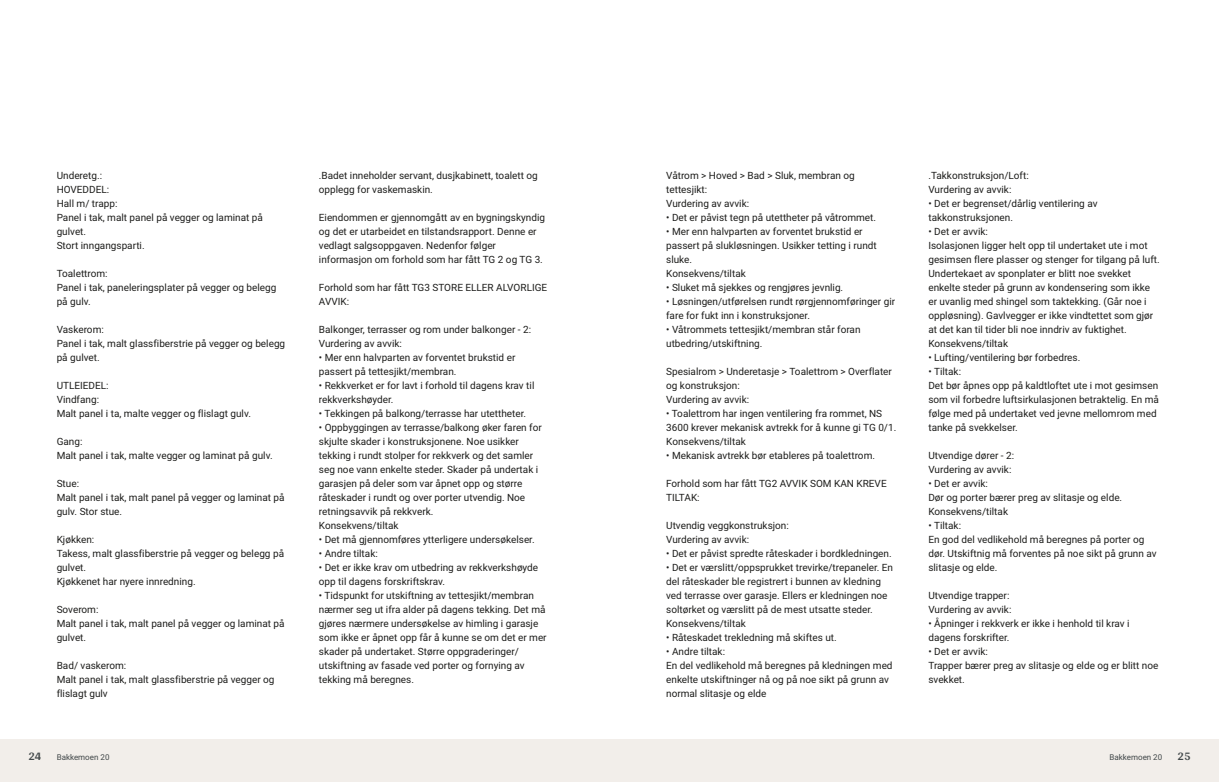
<style>
.page{position:relative;width:1219px;height:782px;background:#fff}
.page>*{position:absolute;margin:0;border:0;box-sizing:border-box;transform-origin:0 0}
.t1{font:700 12px "Arya";color:#414749}
.t2{font:10px/14px "Roboto Vitec";color:#1d1d1b}
.t3{font:8px "Roboto Vitec";color:#414749}
</style>
<div class="page">
<div style="left:0;top:739px;width:612px;height:42px;background:#f2eeea"></div>
<div style="left:607px;top:739px;width:612px;height:42px;background:#f2eeea"></div>
<p class="t2" style="left:57px;top:167px;width:208px">Underetg.:<br>HOVEDDEL:<br>Hall m/ trapp:<br>Panel i tak, malt panel på vegger og laminat på gulvet.<br>Stort inngangsparti.</p>
<p class="t2" style="left:57px;top:265px;width:221px">Toalettrom:<br>Panel i tak, paneleringsplater på vegger og belegg på gulv.</p>
<p class="t2" style="left:57px;top:321px;width:230px">Vaskerom:<br>Panel i tak, malt glassfiberstrie på vegger og belegg på gulvet.</p>
<p class="t2" style="left:57px;top:377px;width:196px">UTLEIEDEL:<br>Vindfang:<br>Malt panel i ta, malte vegger og flislagt gulv.</p>
<p class="t2" style="left:57px;top:433px;width:217px">Gang:<br>Malt panel i tak, malte vegger og laminat på gulv.</p>
<p class="t2" style="left:57px;top:475px;width:229px">Stue:<br>Malt panel i tak, malt panel på vegger og laminat på gulv. Stor stue.</p>
<p class="t2" style="left:57px;top:531px;width:229px">Kjøkken:<br>Takess, malt glassfiberstrie på vegger og belegg på gulvet.<br>Kjøkkenet har nyere innredning.</p>
<p class="t2" style="left:57px;top:601px;width:229px">Soverom:<br>Malt panel i tak, malt panel på vegger og laminat på gulvet.</p>
<p class="t2" style="left:57px;top:657px;width:219px">Bad/ vaskerom:<br>Malt panel i tak, malt glassfiberstrie på vegger og flislagt gulv</p>
<p class="t1" style="left:28px;top:749px;width:15px">24</p>
<p class="t3" style="left:57px;top:751px;width:54px">Bakkemoen 20</p>
<p class="t2" style="left:319px;top:167px;width:220px">.Badet inneholder servant, dusjkabinett, toalett og opplegg for vaskemaskin.</p>
<p class="t2" style="left:319px;top:209px;width:228px">Eiendommen er gjennomgått av en bygningskyndig og det er utarbeidet en tilstandsrapport. Denne er vedlagt salgsoppgaven. Nedenfor følger informasjon om forhold som har fått TG 2 og TG 3.</p>
<p class="t2" style="left:319px;top:279px;width:230px">Forhold som har fått TG3 STORE ELLER ALVORLIGE<br>AVVIK:</p>
<p class="t2" style="left:319px;top:321px;width:214px">Balkonger, terrasser og rom under balkonger ‑ 2:<br>Vurdering av avvik:</p>
<p class="t2" style="left:319px;top:349px;width:198px">• Mer enn halvparten av forventet brukstid er passert på tettesjikt/membran.</p>
<p class="t2" style="left:319px;top:377px;width:217px">• Rekkverket er for lavt i forhold til dagens krav til rekkverkshøyder.</p>
<p class="t2" style="left:319px;top:405px;width:209px">• Tekkingen på balkong/terrasse har utettheter.</p>
<p class="t2" style="left:319px;top:419px;width:224px">• Oppbyggingen av terrasse/balkong øker faren for skjulte skader i konstruksjonene. Noe usikker tekking i rundt stolper for rekkverk og det samler seg noe vann enkelte steder. Skader på undertak i garasjen på deler som var åpnet opp og større råteskader i rundt og over porter utvendig. Noe retningsavvik på rekkverk.<br>Konsekvens/tiltak</p>
<p class="t2" style="left:319px;top:531px;width:217px">• Det må gjennomføres ytterligere undersøkelser.</p>
<p class="t2" style="left:319px;top:545px;width:60px">• Andre tiltak:</p>
<p class="t2" style="left:319px;top:559px;width:221px">• Det er ikke krav om utbedring av rekkverkshøyde opp til dagens forskriftskrav.</p>
<p class="t2" style="left:319px;top:587px;width:229px">• Tidspunkt for utskiftning av tettesjikt/membran nærmer seg ut ifra alder på dagens tekking. Det må gjøres nærmere undersøkelse av himling i garasje som ikke er åpnet opp får å kunne se om det er mer skader på undertaket. Større oppgraderinger/ utskiftning av fasade ved porter og fornying av tekking må beregnes.</p>
<p class="t2" style="left:666px;top:167px;width:190px">Våtrom &gt; Hoved &gt; Bad &gt; Sluk, membran og tettesjikt:<br>Vurdering av avvik:</p>
<p class="t2" style="left:666px;top:209px;width:211px">• Det er påvist tegn på utettheter på våtrommet.</p>
<p class="t2" style="left:666px;top:223px;width:212px">• Mer enn halvparten av forventet brukstid er passert på slukløsningen. Usikker tetting i rundt sluke.<br>Konsekvens/tiltak</p>
<p class="t2" style="left:666px;top:279px;width:179px">• Sluket må sjekkes og rengjøres jevnlig.</p>
<p class="t2" style="left:666px;top:293px;width:231px">• Løsningen/utførelsen rundt rørgjennomføringer gir fare for fukt inn i konstruksjoner.</p>
<p class="t2" style="left:666px;top:321px;width:196px">• Våtrommets tettesjikt/membran står foran utbedring/utskiftning.</p>
<p class="t2" style="left:666px;top:363px;width:227px">Spesialrom &gt; Underetasje &gt; Toalettrom &gt; Overflater og konstruksjon:<br>Vurdering av avvik:</p>
<p class="t2" style="left:666px;top:405px;width:232px">• Toalettrom har ingen ventilering fra rommet, NS<br>3600 krever mekanisk avtrekk for å kunne gi TG 0/1.<br>Konsekvens/tiltak</p>
<p class="t2" style="left:666px;top:447px;width:210px">• Mekanisk avtrekk bør etableres på toalettrom.</p>
<p class="t2" style="left:666px;top:475px;width:222px">Forhold som har fått TG2 AVVIK SOM KAN KREVE<br>TILTAK:</p>
<p class="t2" style="left:666px;top:517px;width:124px">Utvendig veggkonstruksjon:<br>Vurdering av avvik:</p>
<p class="t2" style="left:666px;top:545px;width:227px">• Det er påvist spredte råteskader i bordkledningen.</p>
<p class="t2" style="left:666px;top:559px;width:228px">• Det er værslitt/oppsprukket trevirke/trepaneler. En del råteskader ble registrert i bunnen av kledning ved terrasse over garasje. Ellers er kledningen noe soltørket og værslitt på de mest utsatte steder.<br>Konsekvens/tiltak</p>
<p class="t2" style="left:666px;top:629px;width:172px">• Råteskadet trekledning må skiftes ut.</p>
<p class="t2" style="left:666px;top:643px;width:228px">• Andre tiltak:<br>En del vedlikehold må beregnes på kledningen med enkelte utskiftninger nå og på noe sikt på grunn av normal slitasje og elde</p>
<p class="t2" style="left:928px;top:167px;width:102px">.Takkonstruksjon/Loft:<br>Vurdering av avvik:</p>
<p class="t2" style="left:928px;top:195px;width:171px">• Det er begrenset/dårlig ventilering av takkonstruksjonen.</p>
<p class="t2" style="left:928px;top:223px;width:233px">• Det er avvik:<br>Isolasjonen ligger helt opp til undertaket ute i mot gesimsen flere plasser og stenger for tilgang på luft.<br>Undertekaet av sponplater er blitt noe svekket enkelte steder på grunn av kondensering som ikke er uvanlig med shingel som taktekking. (Går noe i oppløsning). Gavlvegger er ikke vindtettet som gjør at det kan til tider bli noe inndriv av fuktighet.<br>Konsekvens/tiltak</p>
<p class="t2" style="left:928px;top:349px;width:153px">• Lufting/ventilering bør forbedres.</p>
<p class="t2" style="left:928px;top:363px;width:232px">• Tiltak:<br>Det bør åpnes opp på kaldtloftet ute i mot gesimsen som vil forbedre luftsirkulasjonen betraktelig. En må følge med på undertaket ved jevne mellomrom med tanke på svekkelser.</p>
<p class="t2" style="left:928px;top:447px;width:87px">Utvendige dører ‑ 2:<br>Vurdering av avvik:</p>
<p class="t2" style="left:928px;top:475px;width:195px">• Det er avvik:<br>Dør og porter bærer preg av slitasje og elde.<br>Konsekvens/tiltak</p>
<p class="t2" style="left:928px;top:517px;width:230px">• Tiltak:<br>En god del vedlikehold må beregnes på porter og dør. Utskiftnig må forventes på noe sikt på grunn av slitasje og elde.</p>
<p class="t2" style="left:928px;top:587px;width:85px">Utvendige trapper:<br>Vurdering av avvik:</p>
<p class="t2" style="left:928px;top:615px;width:203px">• Åpninger i rekkverk er ikke i henhold til krav i dagens forskrifter.</p>
<p class="t2" style="left:928px;top:643px;width:232px">• Det er avvik:<br>Trapper bærer preg av slitasje og elde og er blitt noe svekket.</p>
<p class="t3" style="left:1109px;top:751px;width:54px">Bakkemoen 20</p>
<p class="t1" style="left:1177px;top:749px;width:15px">25</p>
</div>
